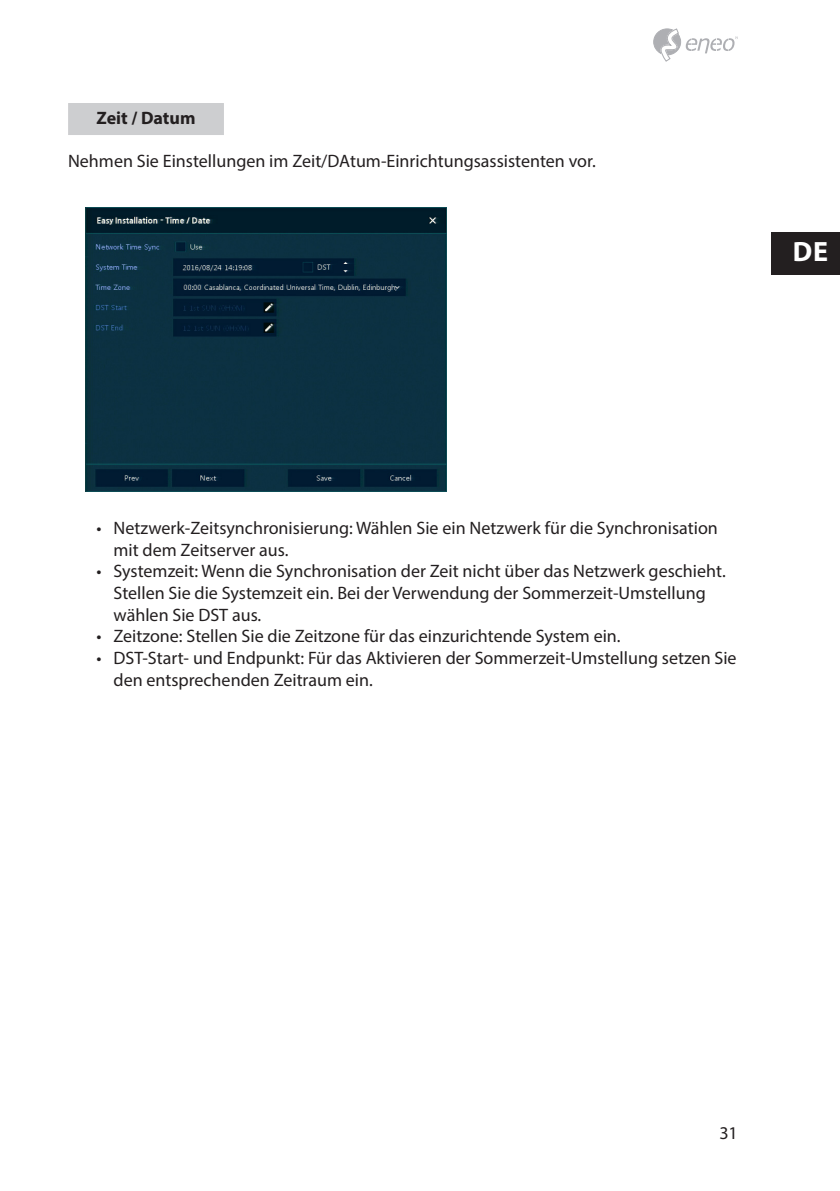
<style>
.page{position:relative;width:840px;height:1191px;background:#fff}
.page>*{position:absolute;margin:0;border:0;box-sizing:border-box;transform-origin:0 0}
.t1{font:700 28px "Myriad Pro";color:#fff}
.Fließtext{font:18px/21.6px "Myriad Pro";color:#231f20}
.Überschrift_3{font:700 18px "Myriad Pro";color:#231f20}
</style>
<div class="page">
<svg style="left:653px;top:28px;width:84px;height:34px"></svg>
<div style="left:771px;top:232px;width:68px;height:42px;background:#231f20"></div>
<div style="left:68px;top:103px;width:156px;height:32px;background:#cdced0"></div>
<img style="left:85px;top:207px;width:361px;height:284px">
<h3 class="Überschrift_3" style="left:96px;top:106px;width:100px">Zeit / Datum</h3>
<p class="Fließtext" style="left:68px;top:150px;width:529px">Nehmen Sie Einstellungen im Zeit/DAtum-Einrichtungsassistenten vor.</p>
<h1 class="t1" style="left:792px;top:233px;width:36px">DE</h1>
<p class="Fließtext" style="left:113px;top:517px;width:605px;text-indent:-17px">• Netzwerk-Zeitsynchronisierung: Wählen Sie ein Netzwerk für die Synchronisation mit dem Zeitserver aus.</p>
<p class="Fließtext" style="left:113px;top:560px;width:613px;text-indent:-17px">• Systemzeit: Wenn die Synchronisation der Zeit nicht über das Netzwerk geschieht.<br>Stellen Sie die Systemzeit ein. Bei der Verwendung der Sommerzeit-Umstellung wählen Sie DST aus.</p>
<p class="Fließtext" style="left:96px;top:625px;width:525px">• Zeitzone: Stellen Sie die Zeitzone für das einzurichtende System ein.</p>
<p class="Fließtext" style="left:113px;top:647px;width:624px;text-indent:-17px">• DST-Start- und Endpunkt: Für das Aktivieren der Sommerzeit-Umstellung setzen Sie den entsprechenden Zeitraum ein.</p>
<p class="Fließtext" style="left:719px;top:1122px;width:20px">31</p>
</div>
